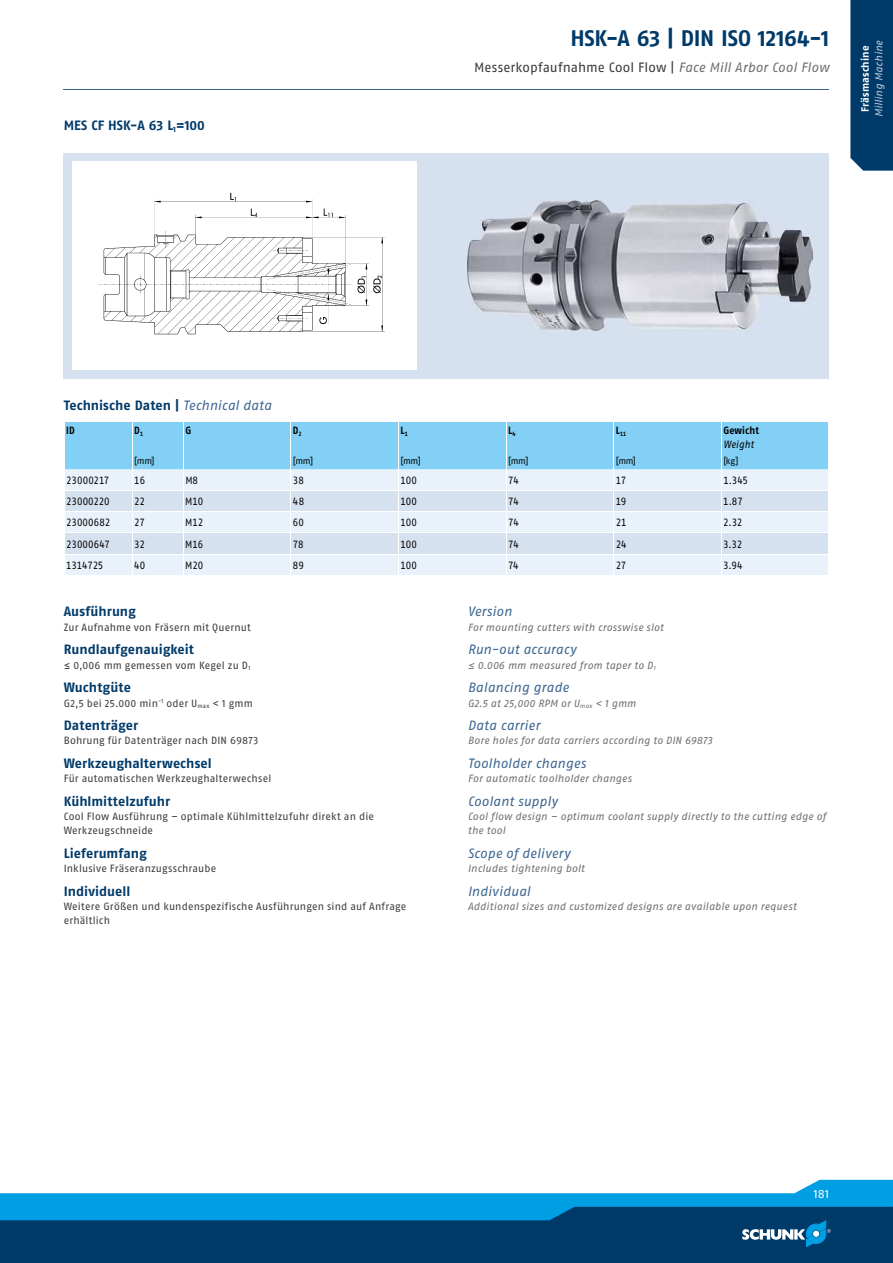
<style>
.page{position:relative;width:893px;height:1263px;background:#fff}
.page>*{position:absolute;margin:0;border:0;box-sizing:border-box;transform-origin:0 0}
.t1{font:700 22.5px "SCHUNK Fago Pro";letter-spacing:-.01em;color:#003a69}
.t2{font:700 13.5px "SCHUNK Fago Pro";color:#003a69}
.t3{font:italic 13.5px "SCHUNK Fago Pro";letter-spacing:.005em;color:#3e6791}
.t4{font:13.5px "SCHUNK Fago Pro";letter-spacing:.01em;color:#3b3b3a}
.t5{font:12px "SCHUNK Fago Pro";color:#fff}
.t6{font:10.5px/14.2px "SCHUNK Fago Pro";letter-spacing:.015em;color:#3b3b3a}
.t7{font:italic 10.5px/14.2px "SCHUNK Fago Pro";letter-spacing:.015em;color:#6f6f6e}
.t8{font:10.5px "SCHUNK Fago Pro";letter-spacing:-.01em;color:#000;scale:.9 1}
.t9{font:700 10.5px "SCHUNK Fago Pro";letter-spacing:.015em;color:#000;scale:.9 1}
.t10{font:10.5px "SCHUNK Fago Pro";letter-spacing:.015em;color:#000;scale:.9 1}
.t11{font:italic 10.5px "SCHUNK Fago Pro";letter-spacing:.01em;color:#c4ccde}
.t12{font:700 10.5px "SCHUNK Fago Pro";letter-spacing:.01em;color:#fff}
.t13{font:italic 10.5px "SCHUNK Fago Pro";letter-spacing:.015em;color:#000;scale:.9 1}
.t14{font:9px "SCHUNK Fago Pro";letter-spacing:-.035em;color:#000}
.t15{font:700 6.15px "SCHUNK Fago Pro";color:#000;scale:.9 1}
.s1{font-style:italic;color:#6f6f6e}
.s2{font-weight:400;font-style:italic;color:#3e6791}
</style>
<div class="page">
<div style="left:0;top:1202px;width:893px;height:61px;background:#003a69"></div>
<svg style="left:0;top:1180px;width:893px;height:67px"></svg>
<hr style="left:64px;top:89px;width:765px;height:1px;background:#3e6791">
<div style="left:64px;top:153px;width:765px;height:225px;background:#d6e1ef"></div>
<div style="left:72px;top:162px;width:345px;height:208px;background:#fff"></div>
<img style="left:99px;top:192px;width:286px;height:143px">
<img style="left:468px;top:201px;width:344px;height:130px">
<svg style="left:65px;top:422px;width:763px;height:153px;background:#c5e3f6"></svg>
<div style="left:850px;top:0;width:43px;height:171px;background:#003a69"></div>
<p class="t2" style="left:64px;top:117px;width:143px">MES CF HSK-A 63 L <sub>1</sub> =100</p>
<h1 class="t1" style="left:570px;top:24px;width:260px">HSK-A 63 | DIN ISO 12164-1</h1>
<p class="t4" style="left:474px;top:60px;width:356px">Messerkopfaufnahme Cool Flow | <span class="s1">Face Mill Arbor Cool Flow</span></p>
<p class="t12" style="left:859px;top:112px;width:68px;rotate:-90deg">Fräsmaschine</p>
<p class="t11" style="left:872px;top:117px;width:78px;rotate:-90deg">Milling Machine</p>
<p class="t2" style="left:64px;top:398px;width:209px">Technische Daten | <span class="s2">Technical data</span></p>
<p class="t9" style="left:66px;top:424px;width:11px">ID</p>
<p class="t9" style="left:134px;top:424px;width:11px">D <sub>1</sub></p>
<p class="t9" style="left:185px;top:424px;width:8px">G</p>
<p class="t9" style="left:293px;top:424px;width:11px">D <sub>2</sub></p>
<p class="t9" style="left:401px;top:424px;width:10px">L <sub>1</sub></p>
<p class="t9" style="left:508px;top:424px;width:10px">L <sub>4</sub></p>
<p class="t15" style="left:616px;top:430px;width:13px"><sup>L</sup> 11</p>
<p class="t9" style="left:723px;top:424px;width:41px">Gewicht</p>
<p class="t13" style="left:723px;top:438px;width:35px">Weight</p>
<p class="t14" style="left:134px;top:455px;width:22px">[mm]</p>
<p class="t14" style="left:293px;top:455px;width:22px">[mm]</p>
<p class="t14" style="left:401px;top:455px;width:22px">[mm]</p>
<p class="t14" style="left:508px;top:455px;width:22px">[mm]</p>
<p class="t14" style="left:616px;top:455px;width:22px">[mm]</p>
<p class="t14" style="left:723px;top:455px;width:17px">[kg]</p>
<p class="t8" style="left:66px;top:474px;width:49px">23000217</p>
<p class="t8" style="left:134px;top:474px;width:14px">16</p>
<p class="t8" style="left:185px;top:474px;width:16px">M8</p>
<p class="t8" style="left:293px;top:474px;width:14px">38</p>
<p class="t8" style="left:401px;top:474px;width:20px">100</p>
<p class="t8" style="left:508px;top:474px;width:13px">74</p>
<p class="t8" style="left:616px;top:474px;width:13px">17</p>
<p class="t8" style="left:723px;top:474px;width:29px">1.345</p>
<p class="t8" style="left:66px;top:495px;width:50px">23000220</p>
<p class="t8" style="left:134px;top:495px;width:13px">22</p>
<p class="t8" style="left:185px;top:495px;width:22px">M10</p>
<p class="t8" style="left:293px;top:495px;width:14px">48</p>
<p class="t8" style="left:400px;top:495px;width:20px">100</p>
<p class="t8" style="left:508px;top:495px;width:13px">74</p>
<p class="t8" style="left:616px;top:495px;width:13px">19</p>
<p class="t8" style="left:723px;top:495px;width:23px">1.87</p>
<p class="t10" style="left:66px;top:516px;width:51px">23000682</p>
<p class="t8" style="left:134px;top:516px;width:14px">27</p>
<p class="t8" style="left:185px;top:516px;width:22px">M12</p>
<p class="t8" style="left:293px;top:516px;width:14px">60</p>
<p class="t8" style="left:400px;top:516px;width:20px">100</p>
<p class="t8" style="left:508px;top:516px;width:13px">74</p>
<p class="t8" style="left:616px;top:516px;width:14px">21</p>
<p class="t8" style="left:723px;top:516px;width:23px">2.32</p>
<p class="t10" style="left:66px;top:538px;width:50px">23000647</p>
<p class="t8" style="left:134px;top:538px;width:13px">32</p>
<p class="t8" style="left:185px;top:538px;width:22px">M16</p>
<p class="t8" style="left:293px;top:538px;width:14px">78</p>
<p class="t8" style="left:400px;top:538px;width:20px">100</p>
<p class="t8" style="left:508px;top:538px;width:13px">74</p>
<p class="t8" style="left:616px;top:538px;width:14px">24</p>
<p class="t8" style="left:723px;top:538px;width:23px">3.32</p>
<p class="t8" style="left:66px;top:559px;width:43px">1314725</p>
<p class="t8" style="left:134px;top:559px;width:14px">40</p>
<p class="t8" style="left:185px;top:559px;width:22px">M20</p>
<p class="t8" style="left:293px;top:559px;width:14px">89</p>
<p class="t8" style="left:400px;top:559px;width:20px">100</p>
<p class="t8" style="left:508px;top:559px;width:13px">74</p>
<p class="t8" style="left:616px;top:559px;width:14px">27</p>
<p class="t8" style="left:723px;top:559px;width:23px">3.94</p>
<p class="t2" style="left:64px;top:604px;width:74px">Ausführung</p>
<p class="t6" style="left:64px;top:620px;width:189px">Zur Aufnahme von Fräsern mit Quernut</p>
<p class="t2" style="left:64px;top:641px;width:132px">Rundlaufgenauigkeit</p>
<p class="t6" style="left:64px;top:658px;width:188px">≤ 0,006 mm gemessen vom Kegel zu D <sub>1</sub></p>
<p class="t2" style="left:64px;top:679px;width:69px">Wuchtgüte</p>
<p class="t6" style="left:64px;top:696px;width:190px">G2,5 bei 25.000 min <sup>-1</sup> oder U <sub>max</sub> &lt; 1 gmm</p>
<p class="t2" style="left:64px;top:717px;width:76px">Datenträger</p>
<p class="t6" style="left:64px;top:733px;width:196px">Bohrung für Datenträger nach DIN 69873</p>
<p class="t2" style="left:64px;top:755px;width:149px">Werkzeughalterwechsel</p>
<p class="t6" style="left:64px;top:771px;width:209px">Für automatischen Werkzeughalterwechsel</p>
<p class="t2" style="left:64px;top:793px;width:108px">Kühlmittelzufuhr</p>
<p class="t6" style="left:64px;top:809px;width:312px">Cool Flow Ausführung – optimale Kühlmittelzufuhr direkt an die<br>Werkzeugschneide</p>
<p class="t2" style="left:64px;top:845px;width:85px">Lieferumfang</p>
<p class="t6" style="left:64px;top:861px;width:154px">Inklusive Fräseranzugsschraube</p>
<p class="t2" style="left:64px;top:883px;width:68px">Individuell</p>
<p class="t6" style="left:64px;top:899px;width:344px">Weitere Größen und kundenspezifische Ausführungen sind auf Anfrage erhältlich</p>
<p class="t3" style="left:468px;top:604px;width:46px">Version</p>
<p class="t7" style="left:468px;top:620px;width:197px">For mounting cutters with crosswise slot</p>
<p class="t3" style="left:468px;top:641px;width:110px">Run-out accuracy</p>
<p class="t7" style="left:468px;top:658px;width:189px">≤ 0.006 mm measured from taper to D <sub>1</sub></p>
<p class="t3" style="left:468px;top:679px;width:103px">Balancing grade</p>
<p class="t7" style="left:468px;top:696px;width:170px">G2.5 at 25,000 RPM or U <sub>max</sub> &lt; 1 gmm</p>
<p class="t3" style="left:468px;top:717px;width:74px">Data carrier</p>
<p class="t7" style="left:468px;top:733px;width:246px">Bore holes for data carriers according to DIN 69873</p>
<p class="t3" style="left:468px;top:755px;width:120px">Toolholder changes</p>
<p class="t7" style="left:468px;top:771px;width:165px">For automatic toolholder changes</p>
<p class="t3" style="left:468px;top:793px;width:91px">Coolant supply</p>
<p class="t7" style="left:468px;top:809px;width:360px">Cool flow design – optimum coolant supply directly to the cutting edge of the tool</p>
<p class="t3" style="left:468px;top:845px;width:104px">Scope of delivery</p>
<p class="t7" style="left:468px;top:861px;width:118px">Includes tightening bolt</p>
<p class="t3" style="left:468px;top:883px;width:64px">Individual</p>
<p class="t7" style="left:468px;top:899px;width:330px">Additional sizes and customized designs are available upon request</p>
<p class="t5" style="left:814px;top:1186px;width:17px">181</p>
</div>
